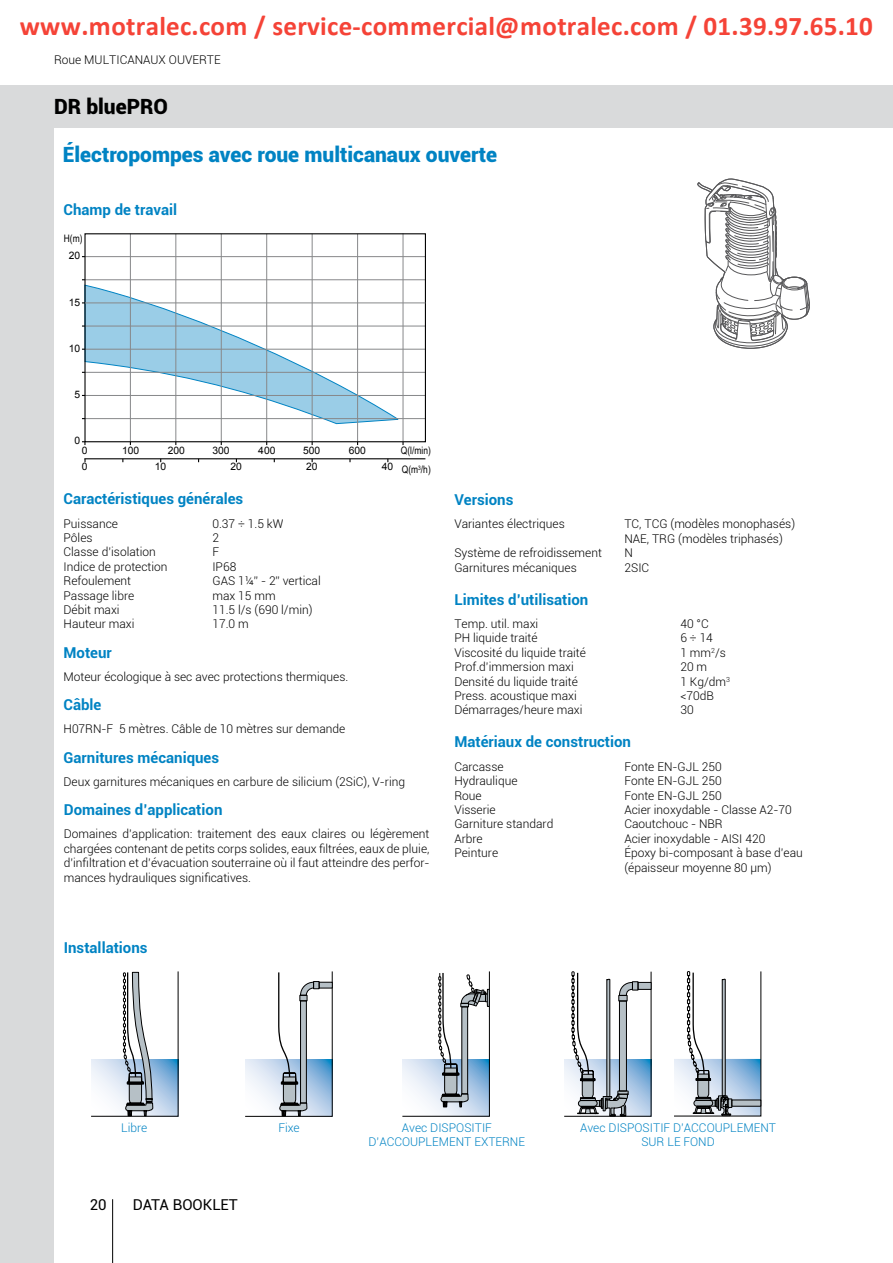
<style>
.page{position:relative;width:893px;height:1263px;background:#fff}
.page>*{position:absolute;margin:0;border:0;box-sizing:border-box;transform-origin:0 0}
.t1{font:700 27px "Calibri";color:#f54337}
.t2{font:900 21px "Roboto";color:#0083c3}
.t3{font:900 21px "Roboto";color:#000}
.t4{font:700 15px "Roboto";color:#0083c3}
.t5{font:15px "Roboto";color:#000}
.t6{font:300 12px/14.4px "Roboto";color:#000}
.t7{font:300 12px/14.4px "Roboto";color:#0083c3;text-align:center}
.t8{font:10.35px "Arial";color:#000}
.t9{font:10.35px/19.2px "Arial Narrow";color:#000}
</style>
<div class="page">
<hr style="left:112px;top:1199px;width:1px;height:64px;background:#000">
<div style="left:0;top:106px;width:54px;height:1157px;background:#d9dadb"></div>
<div style="left:0;top:85px;width:893px;height:43px;background:#d9dadb"></div>
<svg style="left:245px;top:971px;width:88px;height:146px"></svg>
<svg style="left:402px;top:971px;width:88px;height:146px"></svg>
<svg style="left:564px;top:971px;width:88px;height:146px"></svg>
<svg style="left:674px;top:971px;width:87px;height:146px"></svg>
<svg style="left:91px;top:971px;width:88px;height:146px"></svg>
<hr style="left:84px;top:458px;width:341px;height:1px;background:#000">
<hr style="left:221px;top:234px;width:1px;height:208px;background:#87888a">
<hr style="left:266px;top:234px;width:1px;height:208px;background:#87888a">
<hr style="left:312px;top:234px;width:1px;height:208px;background:#87888a">
<hr style="left:357px;top:234px;width:1px;height:208px;background:#87888a">
<hr style="left:403px;top:233px;width:1px;height:208px;background:#87888a">
<hr style="left:85px;top:349px;width:340px;height:1px;background:#87888a">
<hr style="left:85px;top:326px;width:340px;height:1px;background:#87888a">
<hr style="left:85px;top:279px;width:340px;height:1px;background:#87888a">
<hr style="left:130px;top:234px;width:1px;height:208px;background:#87888a">
<hr style="left:175px;top:234px;width:1px;height:208px;background:#87888a">
<hr style="left:85px;top:395px;width:340px;height:1px;background:#87888a">
<hr style="left:85px;top:372px;width:340px;height:1px;background:#87888a">
<hr style="left:85px;top:418px;width:340px;height:1px;background:#87888a">
<hr style="left:85px;top:256px;width:340px;height:1px;background:#87888a">
<div style="left:84px;top:233px;width:342px;height:209px;border:1px solid #000"></div>
<svg style="left:82px;top:279px;width:318px;height:146px"></svg>
<hr style="left:85px;top:303px;width:340px;height:1px;background:#87888a">
<svg style="left:697px;top:179px;width:113px;height:170px"></svg>
<h1 class="t1" style="left:20px;top:15px;width:855px">www.motralec.com / service-commercial@motralec.com / 01.39.97.65.10</h1>
<p class="t6" style="left:54px;top:52px;width:168px">Roue MULTICANAUX OUVERTE</p>
<h2 class="t3" style="left:54px;top:92px;width:115px">DR bluePRO</h2>
<h2 class="t2" style="left:63px;top:140px;width:436px">Électropompes avec roue multicanaux ouverte</h2>
<p class="t4" style="left:64px;top:199px;width:115px">Champ de travail</p>
<p class="t9" style="left:64px;top:228px;width:20px">H(m)</p>
<p class="t8" style="left:69px;top:249px;width:13px">20</p>
<p class="t8" style="left:69px;top:295px;width:13px">15</p>
<p class="t8" style="left:69px;top:341px;width:13px">10</p>
<p class="t8" style="left:75px;top:388px;width:7px">5</p>
<p class="t8" style="left:75px;top:434px;width:7px">0</p>
<p class="t8" style="left:82px;top:444px;width:7px">0</p>
<p class="t8" style="left:122px;top:444px;width:19px">100</p>
<p class="t8" style="left:168px;top:444px;width:19px">200</p>
<p class="t8" style="left:213px;top:444px;width:19px">300</p>
<p class="t8" style="left:258px;top:444px;width:19px">400</p>
<p class="t8" style="left:82px;top:460px;width:7px">0</p>
<p class="t8" style="left:155px;top:460px;width:13px">10</p>
<p class="t8" style="left:230px;top:460px;width:13px">20</p>
<p class="t8" style="left:303px;top:444px;width:19px">500</p>
<p class="t8" style="left:349px;top:444px;width:19px">600</p>
<p class="t8" style="left:306px;top:460px;width:13px">20</p>
<p class="t8" style="left:382px;top:460px;width:13px">40</p>
<p class="t4" style="left:64px;top:488px;width:181px">Caractéristiques générales</p>
<p class="t6" style="left:64px;top:516px;width:56px">Puissance</p>
<p class="t6" style="left:212px;top:516px;width:73px">0.37 ÷ 1.5 kW</p>
<p class="t6" style="left:64px;top:530px;width:31px">Pôles</p>
<p class="t6" style="left:212px;top:530px;width:8px">2</p>
<p class="t6" style="left:64px;top:544px;width:94px">Classe d’isolation</p>
<p class="t6" style="left:212px;top:544px;width:8px">F</p>
<p class="t6" style="left:64px;top:559px;width:106px">Indice de protection</p>
<p class="t6" style="left:212px;top:559px;width:25px">IP68</p>
<p class="t6" style="left:64px;top:573px;width:69px">Refoulement</p>
<p class="t6" style="left:212px;top:573px;width:110px">GAS 1¼” - 2” vertical</p>
<p class="t6" style="left:64px;top:588px;width:72px">Passage libre</p>
<p class="t6" style="left:212px;top:588px;width:65px">max 15 mm</p>
<p class="t6" style="left:64px;top:602px;width:58px">Débit maxi</p>
<p class="t6" style="left:212px;top:602px;width:102px">11.5 l/s (690 l/min)</p>
<p class="t6" style="left:64px;top:616px;width:72px">Hauteur maxi</p>
<p class="t6" style="left:212px;top:616px;width:38px">17.0 m</p>
<p class="t4" style="left:64px;top:642px;width:50px">Moteur</p>
<p class="t6" style="left:64px;top:669px;width:286px">Moteur écologique à sec avec protections thermiques.</p>
<p class="t4" style="left:64px;top:694px;width:39px">Câble</p>
<p class="t6" style="left:64px;top:722px;width:283px">H07RN-F 5 mètres. Câble de 10 mètres sur demande</p>
<p class="t9" style="left:401px;top:441px;width:31px">Q(l/min)<br>Q(m<sup>3</sup>/h)</p>
<p class="t4" style="left:64px;top:746px;width:157px">Garnitures mécaniques</p>
<p class="t6" style="left:64px;top:774px;width:343px">Deux garnitures mécaniques en carbure de silicium (2SiC), V-ring</p>
<p class="t4" style="left:64px;top:799px;width:160px">Domaines d’application</p>
<p class="t6" style="left:64px;top:826px;width:367px;text-align:justify">Domaines d’application: traitement des eaux claires ou légèrement chargées contenant de petits corps solides, eaux filtrées, eaux de pluie, d’infiltration et d’évacuation souterraine où il faut atteindre des perfor&shy;mances hydrauliques significatives.</p>
<p class="t4" style="left:64px;top:937px;width:85px">Installations</p>
<p class="t4" style="left:454px;top:489px;width:61px">Versions</p>
<p class="t6" style="left:454px;top:517px;width:112px">Variantes électriques</p>
<p class="t6" style="left:624px;top:517px;width:172px">TC, TCG (modèles monophasés)<br>NAE, TRG (modèles triphasés)</p>
<p class="t6" style="left:454px;top:545px;width:149px">Système de refroidissement</p>
<p class="t6" style="left:624px;top:545px;width:10px">N</p>
<p class="t6" style="left:454px;top:560px;width:124px">Garnitures mécaniques</p>
<p class="t6" style="left:624px;top:560px;width:26px">2SIC</p>
<p class="t4" style="left:454px;top:589px;width:136px">Limites d’utilisation</p>
<p class="t6" style="left:454px;top:616px;width:133px">Temp. util. maxi<br>PH liquide traité<br>Viscosité du liquide traité<br>Prof.d’immersion maxi<br>Densité du liquide traité<br>Press. acoustique maxi<br>Démarrages/heure maxi</p>
<p class="t4" style="left:454px;top:731px;width:178px">Matériaux de construction</p>
<p class="t6" style="left:454px;top:759px;width:51px">Carcasse</p>
<p class="t6" style="left:624px;top:759px;width:99px">Fonte EN-GJL 250</p>
<p class="t6" style="left:454px;top:773px;width:65px">Hydraulique</p>
<p class="t6" style="left:624px;top:773px;width:99px">Fonte EN-GJL 250</p>
<p class="t6" style="left:454px;top:788px;width:29px">Roue</p>
<p class="t6" style="left:624px;top:788px;width:99px">Fonte EN-GJL 250</p>
<p class="t6" style="left:454px;top:802px;width:43px">Visserie</p>
<p class="t6" style="left:624px;top:802px;width:169px">Acier inoxydable - Classe A2-70</p>
<p class="t6" style="left:454px;top:816px;width:100px">Garniture standard</p>
<p class="t6" style="left:624px;top:816px;width:100px">Caoutchouc - NBR</p>
<p class="t6" style="left:454px;top:831px;width:30px">Arbre</p>
<p class="t6" style="left:624px;top:831px;width:142px">Acier inoxydable - AISI 420</p>
<p class="t6" style="left:454px;top:845px;width:45px">Peinture</p>
<p class="t6" style="left:624px;top:845px;width:180px">Époxy bi-composant à base d’eau (épaisseur moyenne 80 µm)</p>
<p class="t6" style="left:680px;top:616px;width:51px">40 °C<br>6÷14<br>1 mm<sup>2</sup>/s<br>20 m<br>1 Kg/dm<sup>3 </sup>&lt;70dB<br>30</p>
<p class="t7" style="left:121px;top:1120px;width:28px">Libre</p>
<p class="t7" style="left:278px;top:1120px;width:23px">Fixe</p>
<p class="t5" style="left:90px;top:1194px;width:18px">20</p>
<p class="t5" style="left:133px;top:1194px;width:107px">DATA BOOKLET</p>
<p class="t7" style="left:369px;top:1120px;width:158px">Avec DISPOSITIF<br>D’ACCOUPLEMENT EXTERNE</p>
<p class="t7" style="left:580px;top:1120px;width:197px">Avec DISPOSITIF D’ACCOUPLEMENT<br>SUR LE FOND</p>
</div>
